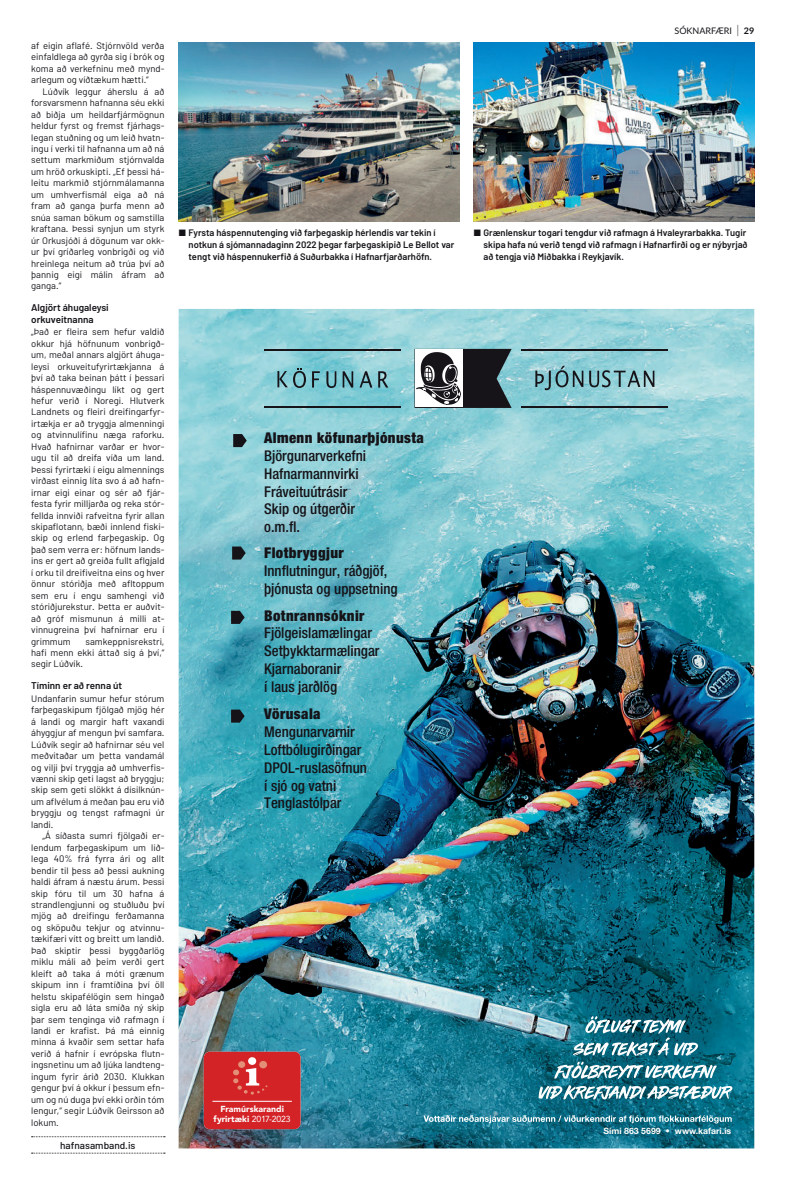
<style>
.page{position:relative;width:794px;height:1191px;background:#fff}
.page>*{position:absolute;margin:0;border:0;box-sizing:border-box;transform-origin:0 0}
.t1{font:500 condensed 14.8px/17.8px "Helvetica Neue LT Std";color:#151318}
.t2{font:900 condensed 14.8px "Helvetica Neue LT Std";letter-spacing:.03em;color:#151318}
.t3{font:500 10px "Barlow";color:#151318}
.t4{font:600 9.8px/11.4px "Barlow";color:#151318}
.t5{font:9.4px/11.4px "Barlow";color:#151318;text-align:justify}
.t6{font:600 9.4px/12px "Barlow";color:#151318}
.t7{font:9px "Lato";color:#151318}
.t8{font:700 8.8px "Helvetica Neue LT Std";color:#fff}
.t9{font:900 8.7px/10px "Avenir";color:#fff;text-align:center}
.s1{font-weight:300;font-size:12px}
.s2{font-weight:700}
.s3{font-family:"European Pi Three";font-weight:400}
.s4{font-weight:400}
</style>
<div class="page">
<svg style="left:32px;top:1136px;width:133px;height:1px"></svg>
<svg style="left:32px;top:1152px;width:133px;height:1px"></svg>
<img style="left:179px;top:43px;width:280px;height:179px">
<img style="left:473px;top:43px;width:281px;height:179px">
<img style="left:179px;top:309px;width:575px;height:839px">
<svg style="left:423px;top:1115px;width:308px;height:8px;background:#5b9dad"></svg>
<svg style="left:232px;top:546px;width:14px;height:13px"></svg>
<svg style="left:231px;top:709px;width:14px;height:13px"></svg>
<svg style="left:231px;top:611px;width:14px;height:13px"></svg>
<svg style="left:233px;top:434px;width:14px;height:13px"></svg>
<div style="left:204px;top:1051px;width:96px;height:78px;background:#d42327;border-radius:6px"></div>
<hr style="left:212px;top:1101px;width:80px;height:1px;background:#fff">
<svg style="left:233px;top:1057px;width:34px;height:37px"></svg>
<svg style="left:538px;top:1085px;width:194px;height:14px"></svg>
<svg style="left:554px;top:1016px;width:162px;height:63px;background:#458999"></svg>
<svg style="left:589px;top:370px;width:65px;height:17px"></svg>
<svg style="left:535px;top:366px;width:48px;height:24px"></svg>
<svg style="left:378px;top:371px;width:10px;height:16px"></svg>
<svg style="left:359px;top:371px;width:13px;height:16px"></svg>
<svg style="left:343px;top:371px;width:10px;height:16px"></svg>
<svg style="left:326px;top:371px;width:10px;height:17px"></svg>
<svg style="left:312px;top:371px;width:8px;height:16px"></svg>
<svg style="left:277px;top:368px;width:29px;height:20px"></svg>
<hr style="left:265px;top:349px;width:136px;height:2px;background:#161419">
<hr style="left:265px;top:406px;width:136px;height:2px;background:#161419">
<hr style="left:521px;top:349px;width:147px;height:2px;background:#161419">
<hr style="left:521px;top:406px;width:147px;height:2px;background:#161419">
<svg style="left:414px;top:349px;width:97px;height:59px"></svg>
<p class="t5" style="left:31px;top:41px;width:135px">af eigin aflafé. Stjórnvöld verða einfaldlega að gyrða sig í brók og koma að verkefninu með mynd&shy;arlegum og víðtækum hætti.“</p>
<p class="t5" style="left:31px;top:87px;width:135px;text-indent:11px">Lúðvík leggur áherslu á að forsvarsmenn hafnanna séu ekki að biðja um heildarfjármögnun heldur fyrst og fremst fjárhags&shy;legan stuðning og um leið hvatn&shy;ingu í verki til hafnanna um að ná settum markmiðum stjórnvalda um hröð orkuskipti. „Ef þessi há&shy;leitu markmið stjórnmálamanna um umhverfismál eiga að ná fram að ganga þurfa menn að snúa saman bökum og samstilla kraftana. Þessi synjun um styrk úr Orkusjóði á dögunum var okk&shy;ur því gríðarleg vonbrigði og við hreinlega neitum að trúa því að þannig eigi málin áfram að ganga.“</p>
<p class="t4" style="left:31px;top:303px;width:79px">Algjört áhugaleysi orkuveitnanna</p>
<p class="t5" style="left:31px;top:328px;width:135px">„Það er fleira sem hefur valdið okkur hjá höfnunum vonbrigð&shy;um, meðal annars algjört áhuga&shy;leysi orkuveitufyrirtækjanna á því að taka beinan þátt í þessari háspennuvæðingu líkt og gert hefur verið í Noregi. Hlutverk Landnets og fleiri dreifingarfyr&shy;irtækja er að tryggja almenningi og atvinnulífinu næga raforku.<br>Hvað hafnirnar varðar er hvor&shy;ugu til að dreifa víða um land.<br>Þessi fyrirtæki í eigu almennings virðast einnig líta svo á að hafn&shy;irnar eigi einar og sér að fjár&shy;festa fyrir milljarða og reka stór&shy;fellda innviði rafveitna fyrir allan skipaflotann, bæði innlend fiski&shy;skip og erlend farþegaskip. Og það sem verra er: höfnum lands&shy;ins er gert að greiða fullt aflgjald í orku til dreifiveitna eins og hver önnur stóriðja með afltoppum sem eru í engu samhengi við stóriðjurekstur. Þetta er auðvit&shy;að gróf mismunun á milli at&shy;vinnugreina því hafnirnar eru í grimmum</p>
<p class="t5" style="left:31px;top:637px;width:135px;text-indent:54px">samkeppnisrekstri, hafi menn ekki áttað sig á því,“ segir Lúðvík.</p>
<p class="t4" style="left:31px;top:681px;width:93px">Tíminn er að renna út</p>
<p class="t5" style="left:31px;top:694px;width:135px">Undanfarin sumur hefur stórum farþegaskipum fjölgað mjög hér á landi og margir haft vaxandi áhyggjur af mengun því samfara.<br>Lúðvík segir að hafnirnar séu vel meðvitaðar um þetta vandamál og vilji því tryggja að umhverfis&shy;vænni skip geti lagst að bryggju; skip sem geti slökkt á dísilknún&shy;um aflvélum á meðan þau eru við bryggju og tengst rafmagni úr landi.</p>
<p class="t5" style="left:31px;top:831px;width:135px;text-indent:11px">„Á síðasta sumri fjölgaði er&shy;lendum farþegaskipum um lið&shy;lega 40% frá fyrra ári og allt bendir til þess að þessi aukning haldi áfram á næstu árum. Þessi skip fóru til um 30 hafna á strandlengjunni og stuðluðu því mjög að dreifingu ferðamanna og sköpuðu tekjur og atvinnu&shy;tækifæri vítt og breitt um landið.<br>Það skiptir þessi byggðarlög miklu máli að þeim verði gert kleift að taka á móti grænum skipum inn í framtíðina því öll helstu skipafélögin sem hingað sigla eru að láta smíða ný skip þar sem tenginga við rafmagn í landi er krafist. Þá má einnig minna á kvaðir sem settar hafa verið á hafnir í evrópska flutn&shy;ingsnetinu um að ljúka landteng&shy;ingum fyrir árið 2030. Klukkan gengur því á okkur í þessum efn&shy;um og nú duga því ekki orðin tóm lengur,“ segir Lúðvík Geirsson að lokum.</p>
<p class="t3" style="left:60px;top:1141px;width:77px">hafnasamband.is</p>
<p class="t7" style="left:674px;top:27px;width:81px">SÓKNARFÆRI <span class="s1">|</span> <span class="s2">29</span></p>
<p class="t6" style="left:188px;top:227px;width:267px;text-indent:-10px"><span class="s3">-</span> Fyrsta háspennutenging við farþegaskip hérlendis var tekin í notkun á sjómannadaginn 2022 þegar farþegaskipið Le Bellot var tengt við háspennukerfið á Suðurbakka í Hafnarfjarðarhöfn.</p>
<p class="t6" style="left:483px;top:227px;width:266px;text-indent:-10px"><span class="s3">-</span> Grænlenskur togari tengdur við rafmagn á Hvaleyrarbakka. Tugir skipa hafa nú verið tengd við rafmagn í Hafnarfirði og er nýbyrjað að tengja við Miðbakka í Reykjavík.</p>
<h1 class="t2" style="left:264px;top:429px;width:161px">Almenn köfunarþjónusta</h1>
<h1 class="t1" style="left:264px;top:447px;width:103px">Björgunarverkefni<br>Hafnarmannvirki<br>Fráveituútrásir<br>Skip og útgerðir o.m.fl.</h1>
<h1 class="t2" style="left:264px;top:544px;width:81px">Flotbryggjur</h1>
<h1 class="t1" style="left:264px;top:562px;width:135px">Innflutningur, ráðgjöf, þjónusta og uppsetning</h1>
<h1 class="t2" style="left:264px;top:607px;width:102px">Botnrannsóknir</h1>
<h1 class="t1" style="left:264px;top:624px;width:117px">Fjölgeislamælingar<br>Setþykktarmælingar<br>Kjarnaboranir<br>í laus jarðlög</h1>
<h1 class="t2" style="left:264px;top:705px;width:58px">Vörusala</h1>
<h1 class="t1" style="left:264px;top:723px;width:104px">Mengunarvarnir<br>Loftbólugirðingar<br>DPOL-ruslasöfnun í sjó og vatni<br>Tenglastólpar</h1>
<p class="t9" style="left:214px;top:1103px;width:79px">Framúrskarandi fyrirtæki <span class="s4">2017-2023</span></p>
<p class="t8" style="left:603px;top:1125px;width:129px">Sími 863 5699 • www.kafari.is</p>
</div>
